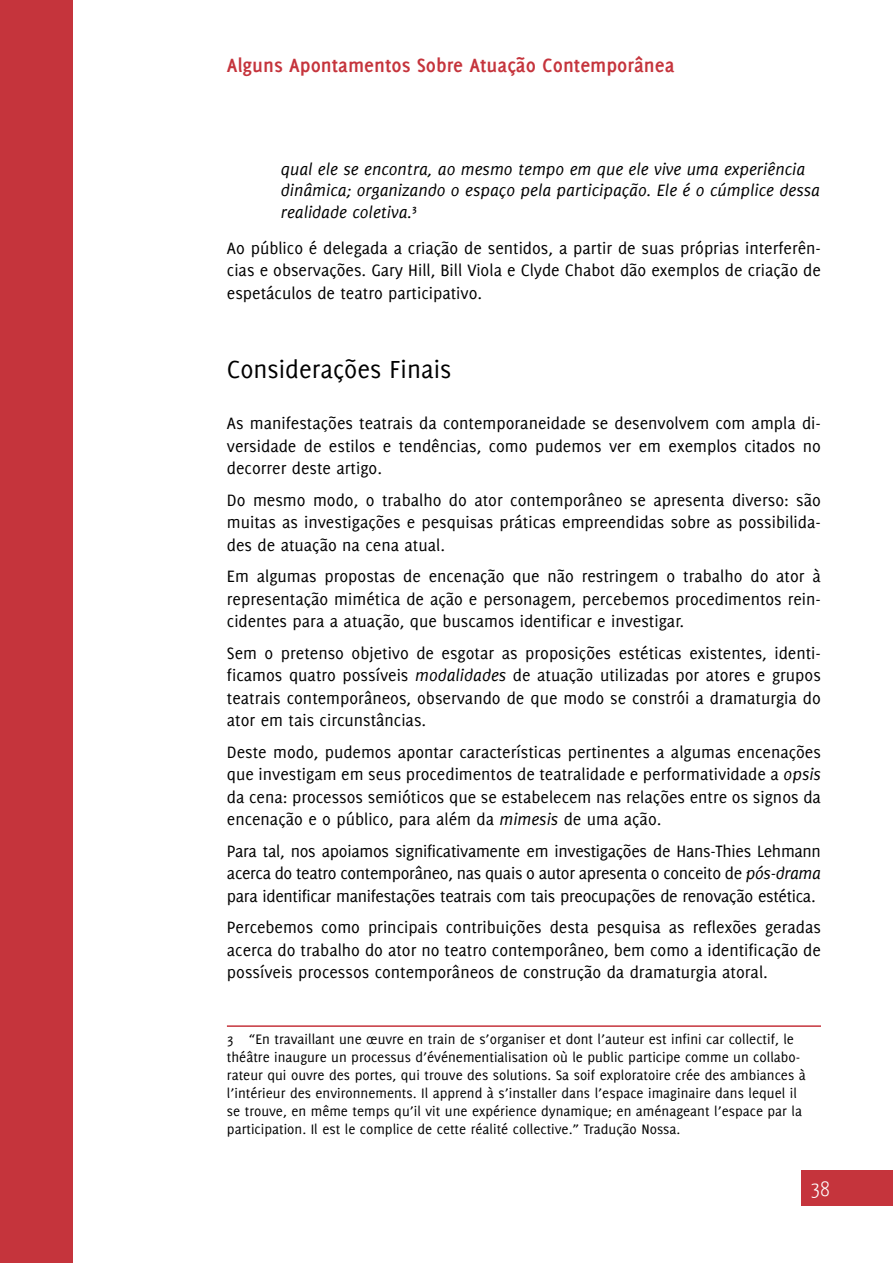
<style>
.page{position:relative;width:893px;height:1263px;background:#fff}
.page>*{position:absolute;margin:0;border:0;box-sizing:border-box;transform-origin:0 0}
.t1{font:27px "Delicious";color:#000}
.t2{font:700 21px "Delicious";color:#c5343c}
.t3{font:300 21px "Yanone Kaffeesatz";color:#fff}
.t4{font:18px/22.5px "Delicious";color:#000;text-align:justify}
.t5{font:italic 18px/21.6px "Delicious";color:#000}
.t6{font:15px/18px "Delicious";color:#000}
.s1{font-style:italic}
</style>
<div class="page">
<div style="left:802px;top:1170px;width:91px;height:36px;background:#c5343c"></div>
<div style="left:0;top:0;width:72px;height:1263px;background:#c5343c"></div>
<hr style="left:227px;top:1025px;width:594px;height:2px;background:#c5343c">
<p class="t2" style="left:227px;top:53px;width:449px">Alguns Apontamentos Sobre Atuação Contemporânea</p>
<p class="t5" style="left:281px;top:158px;width:541px">qual ele se encontra, ao mesmo tempo em que ele vive uma experiência dinâmica; organizando o espaço pela participação. Ele é o cúmplice dessa realidade coletiva.<sup>3</sup></p>
<p class="t4" style="left:227px;top:237px;width:596px">Ao público é delegada a criação de sentidos, a partir de suas próprias interferên&shy;cias e observações. Gary Hill, Bill Viola e Clyde Chabot dão exemplos de criação de espetáculos de teatro participativo.</p>
<h1 class="t1" style="left:227px;top:354px;width:226px">Considerações Finais</h1>
<p class="t4" style="left:227px;top:412px;width:596px">As manifestações teatrais da contemporaneidade se desenvolvem com ampla di&shy;versidade de estilos e tendências, como pudemos ver em exemplos citados no decorrer deste artigo.</p>
<p class="t4" style="left:227px;top:488px;width:596px">Do mesmo modo, o trabalho do ator contemporâneo se apresenta diverso: são muitas as investigações e pesquisas práticas empreendidas sobre as possibilida&shy;des de atuação na cena atual.</p>
<p class="t4" style="left:227px;top:565px;width:596px">Em algumas propostas de encenação que não restringem o trabalho do ator à representação mimética de ação e personagem, percebemos procedimentos rein&shy;cidentes para a atuação, que buscamos identificar e investigar.</p>
<p class="t4" style="left:227px;top:641px;width:595px">Sem o pretenso objetivo de esgotar as proposições estéticas existentes, identi&shy;ficamos quatro possíveis <span class="s1">modalidades</span> de atuação utilizadas por atores e grupos teatrais contemporâneos, observando de que modo se constrói a dramaturgia do ator em tais circunstâncias.</p>
<p class="t4" style="left:227px;top:740px;width:596px">Deste modo, pudemos apontar características pertinentes a algumas encenações que investigam em seus procedimentos de teatralidade e performatividade a <span class="s1">opsis </span>da cena: processos semióticos que se estabelecem nas relações entre os signos da encenação e o público, para além da <span class="s1">mimesis</span> de uma ação.</p>
<p class="t4" style="left:227px;top:839px;width:596px">Para tal, nos apoiamos significativamente em investigações de Hans-Thies Lehmann acerca do teatro contemporâneo, nas quais o autor apresenta o conceito de <span class="s1">pós-drama </span>para identificar manifestações teatrais com tais preocupações de renovação estética.</p>
<p class="t4" style="left:227px;top:916px;width:596px">Percebemos como principais contribuições desta pesquisa as reflexões geradas acerca do trabalho do ator no teatro contemporâneo, bem como a identificação de possíveis processos contemporâneos de construção da dramaturgia atoral.</p>
<p class="t6" style="left:227px;top:1030px;width:580px">3 “En travaillant une œuvre en train de s’organiser et dont l’auteur est infini car collectif, le théâtre inaugure un processus d’événementialisation où le public participe comme un collabo&shy;rateur qui ouvre des portes, qui trouve des solutions. Sa soif exploratoire crée des ambiances à l’intérieur des environnements. Il apprend à s’installer dans l’espace imaginaire dans lequel il se trouve, en même temps qu’il vit une expérience dynamique; en aménageant l’espace par la participation. Il est le complice de cette réalité collective.” Tradução Nossa.</p>
<p class="t3" style="left:811px;top:1175px;width:20px">38</p>
</div>
